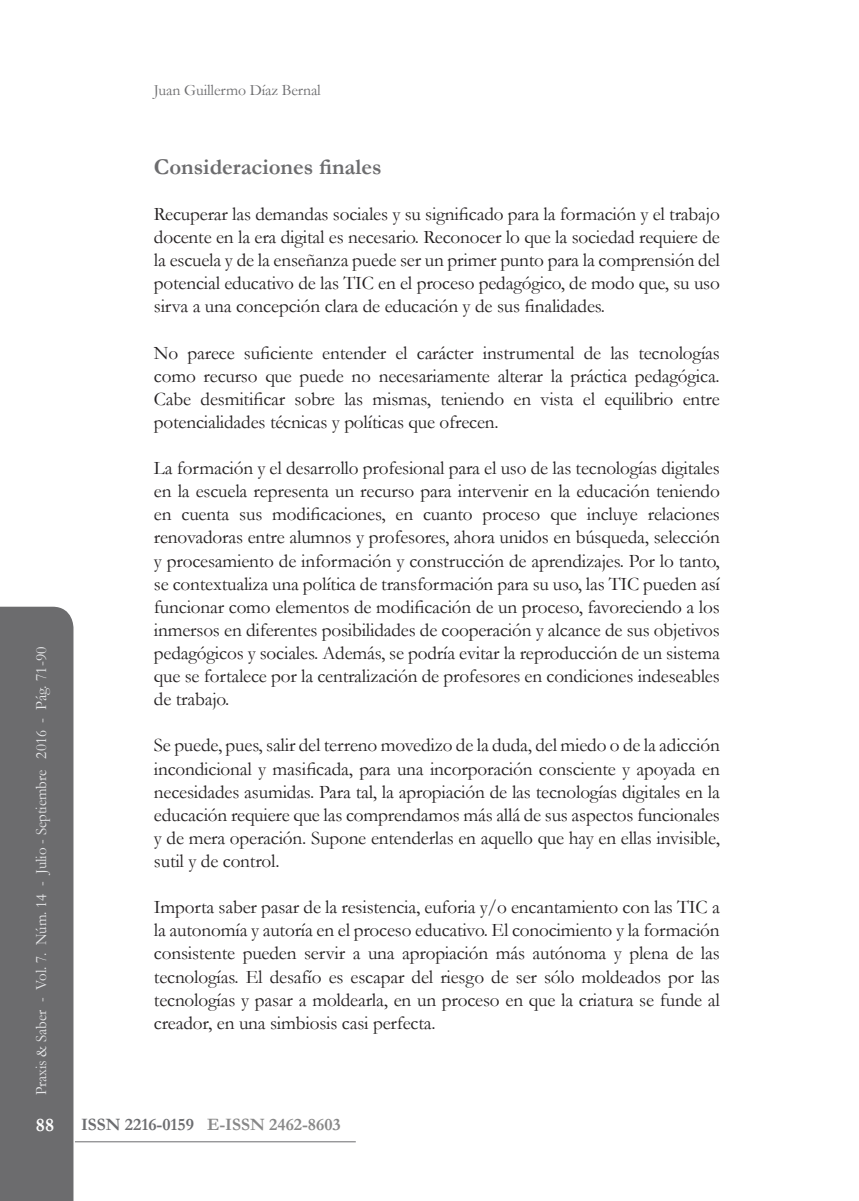
<style>
.page{position:relative;width:859px;height:1201px;background:#fff}
.page>*{position:absolute;margin:0;border:0;box-sizing:border-box;transform-origin:0 0}
.t1{font:700 22.75px "Garamond";color:#6c6c6e}
.t2{font:19.25px/23.1px "Garamond";letter-spacing:-.01em;color:#231f20;text-align:justify}
.t3{font:700 19.25px "Garamond";color:#fff}
.t4{font:700 17.5px "Garamond";color:#888}
.t5{font:15.75px "Garamond";color:#e6e7e9;scale:.95 1}
.t6{font:15.75px "Garamond";letter-spacing:-.01em;color:#6c6c6e}
.s1{color:#6c6d70}
</style>
<div class="page">
<div style="left:0;top:606px;width:73px;height:594px;background:#6c6c6e"></div>
<hr style="left:75px;top:1141px;width:280px;height:1px;background:#6c6c6e">
<p class="t5" style="left:30px;top:1095px;width:474px;rotate:-90deg">Praxis &amp; Saber - Vol. 7. Núm. 14 - Julio - Septiembre 2016 - Pág. 71-90</p>
<p class="t6" style="left:154px;top:80px;width:168px">Juan Guillermo Díaz Bernal</p>
<p class="t1" style="left:154px;top:151px;width:229px">Consideraciones finales</p>
<p class="t2" style="left:154px;top:202px;width:567px">Recuperar las demandas sociales y su significado para la formación y el trabajo docente en la era digital es necesario. Reconocer lo que la sociedad requiere de la escuela y de la enseñanza puede ser un primer punto para la comprensión del potencial educativo de las TIC en el proceso pedagógico, de modo que, su uso sirva a una concepción clara de educación y de sus finalidades.</p>
<p class="t2" style="left:154px;top:340px;width:567px">No parece suficiente entender el carácter instrumental de las tecnologías como recurso que puede no necesariamente alterar la práctica pedagógica.<br>Cabe desmitificar sobre las mismas, teniendo en vista el equilibrio entre potencialidades técnicas y políticas que ofrecen.</p>
<p class="t2" style="left:154px;top:456px;width:567px">La formación y el desarrollo profesional para el uso de las tecnologías digitales en la escuela representa un recurso para intervenir en la educación teniendo en cuenta sus modificaciones, en cuanto proceso que incluye relaciones renovadoras entre alumnos y profesores, ahora unidos en búsqueda, selección y procesamiento de información y construcción de aprendizajes. Por lo tanto, se contextualiza una política de transformación para su uso, las TIC pueden así funcionar como elementos de modificación de un proceso, favoreciendo a los inmersos en diferentes posibilidades de cooperación y alcance de sus objetivos pedagógicos y sociales. Además, se podría evitar la reproducción de un sistema que se fortalece por la centralización de profesores en condiciones indeseables de trabajo.</p>
<p class="t2" style="left:154px;top:733px;width:567px">Se puede, pues, salir del terreno movedizo de la duda, del miedo o de la adicción incondicional y masificada, para una incorporación consciente y apoyada en necesidades asumidas. Para tal, la apropiación de las tecnologías digitales en la educación requiere que las comprendamos más allá de sus aspectos funcionales y de mera operación. Supone entenderlas en aquello que hay en ellas invisible, sutil y de control.</p>
<p class="t2" style="left:154px;top:895px;width:567px">Importa saber pasar de la resistencia, euforia y/o encantamiento con las TIC a la autonomía y autoría en el proceso educativo. El conocimiento y la formación consistente pueden servir a una apropiación más autónoma y plena de las tecnologías. El desafío es escapar del riesgo de ser sólo moldeados por las tecnologías y pasar a moldearla, en un proceso en que la criatura se funde al creador, en una simbiosis casi perfecta.</p>
<p class="t3" style="left:36px;top:1112px;width:20px">88</p>
<p class="t4" style="left:81px;top:1112px;width:261px"><span class="s1">ISSN 2216-0159</span> E-ISSN 2462-8603</p>
</div>
